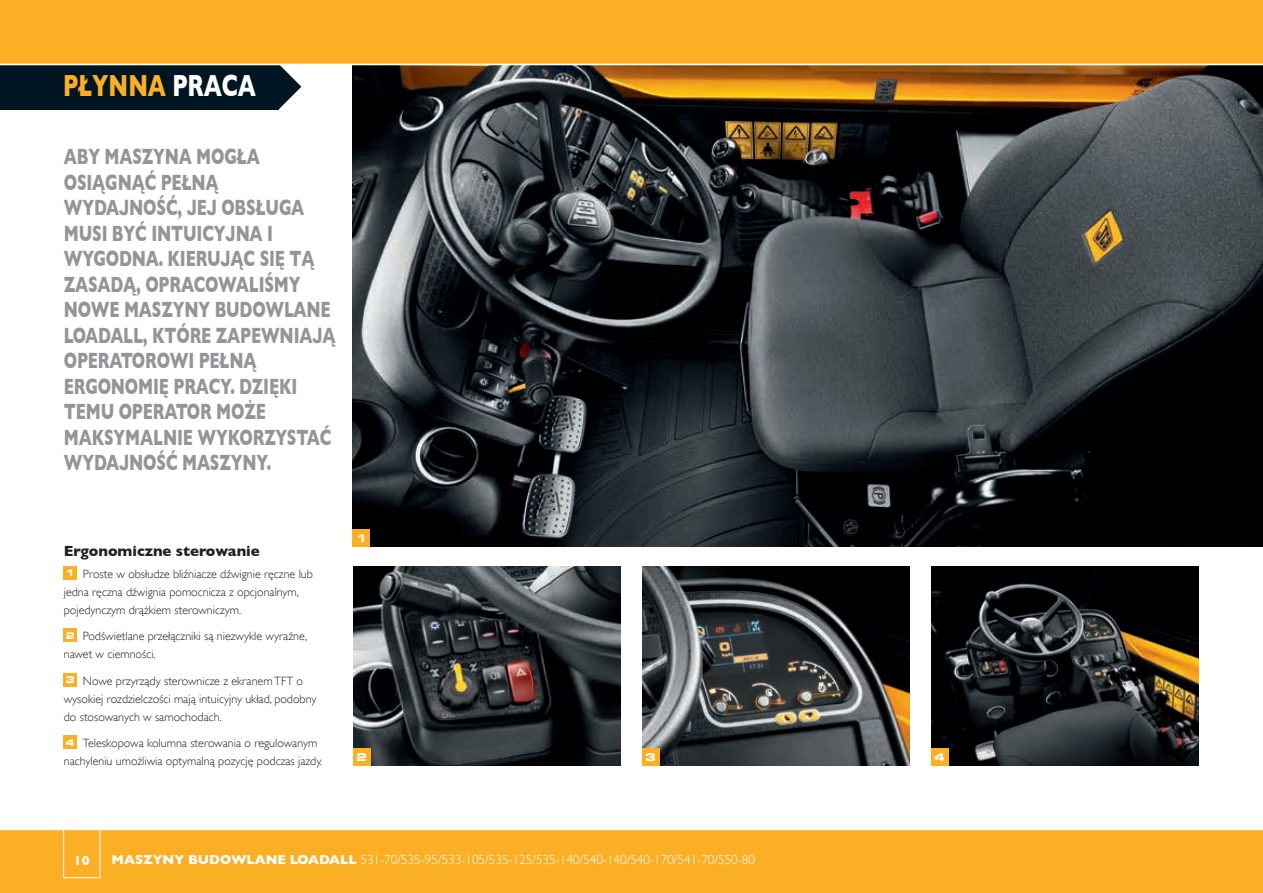
<style>
.page{position:relative;width:1263px;height:893px;background:#fff}
.page>*{position:absolute;margin:0;border:0;box-sizing:border-box;transform-origin:0 0}
.t1{font:700 31.2px "Gill Sans";color:#fbaf25;scale:.7 1}
.t2{font:700 22.5px/25.5px "Gill Sans";letter-spacing:-.01em;color:#939598;scale:.7 1}
.t3{font:700 15px "Gill Sans";color:#231f20}
.t4{font:300 13.2px "Gill Sans";color:#fff}
.t5{font:700 13.2px "Gill Sans";color:#fff}
.t6{font:300 12px/18px "Gill Sans";color:#231f20}
.t7{font:700 expanded 10.5px "Square 721 BT";color:#fff}
.s1{color:#fff}
.s2{font-family:"JCB Euro";font-size:22.35px}
.s3{font-family:"Square 721 BT";font-weight:700;font-stretch:expanded;font-size:9.15px;color:#fff}
</style>
<div class="page">
<img style="left:353px;top:65px;width:910px;height:481px">
<svg style="left:279px;top:65px;width:22px;height:44px"></svg>
<div style="left:0;top:53px;width:279px;height:56px;background:#001522"></div>
<div style="left:0;top:0;width:1263px;height:64px;background:#fbaf25"></div>
<div style="left:0;top:829px;width:1263px;height:64px;background:#fbaf25"></div>
<hr style="left:0;top:829px;width:1263px;height:1px;background:#fff">
<img style="left:642px;top:567px;width:268px;height:198px">
<img style="left:353px;top:567px;width:268px;height:198px">
<div style="left:642px;top:748px;width:17px;height:17px;background:#fbaf25"></div>
<div style="left:353px;top:748px;width:17px;height:17px;background:#fbaf25"></div>
<div style="left:63px;top:819px;width:37px;height:59px;border:1px solid #fff"></div>
<div style="left:64px;top:566px;width:13px;height:13px;background:#fbaf25"></div>
<div style="left:64px;top:629px;width:13px;height:13px;background:#fbaf25"></div>
<div style="left:64px;top:673px;width:13px;height:13px;background:#fbaf25"></div>
<div style="left:64px;top:736px;width:13px;height:13px;background:#fbaf25"></div>
<img style="left:931px;top:567px;width:268px;height:198px">
<div style="left:931px;top:748px;width:17px;height:17px;background:#fbaf25"></div>
<div style="left:353px;top:529px;width:17px;height:17px;background:#fbaf25"></div>
<hr style="left:0;top:64px;width:1263px;height:1px;background:#fff">
<h1 class="t1" style="left:63px;top:68px;width:277px">PŁYNNA <span class="s1">PRACA</span></h1>
<p class="t2" style="left:64px;top:144px;width:390px">ABY MASZYNA MOGŁA<br>OSIĄGNĄĆ PEŁNĄ<br>WYDA<span class="s2">J</span>NOŚĆ, <span class="s2">J</span>E<span class="s2">J</span> OBSŁUGA<br>MUSI BYĆ INTUICY<span class="s2">J</span>NA I<br>WYGODNA. KIERU<span class="s2">J</span>ĄC SIĘ TĄ<br>ZASADĄ, OPRACOWALIŚMY<br>NOWE MASZYNY BUDOWLANE<br>LOADALL, KTÓRE ZAPEWNIA<span class="s2">J</span>Ą<br>OPERATOROWI PEŁNĄ<br>ERGONOMIĘ PRACY. DZIĘKI<br>TEMU OPERATOR MOŻE<br>MAKSYMALNIE WYKORZYSTAĆ<br>WYDA<span class="s2">J</span>NOŚĆ MASZYNY.</p>
<p class="t3" style="left:64px;top:542px;width:198px">Ergonomiczne sterowanie</p>
<p class="t6" style="left:64px;top:564px;width:251px"><span class="s3">1</span> Proste w obsłudze bliźniacze dźwignie ręczne lub jedna ręczna dźwignia pomocnicza z opcjonalnym, pojedynczym drążkiem sterowniczym.</p>
<p class="t6" style="left:64px;top:627px;width:245px"><span class="s3">2</span> Podświetlane przełączniki są niezwykle wyraźne, nawet w ciemności.</p>
<p class="t6" style="left:64px;top:671px;width:254px"><span class="s3">3</span> Nowe przyrządy sterownicze z ekranem TFT o wysokiej rozdzielczości mają intuicyjny układ, podobny do stosowanych w samochodach.</p>
<p class="t6" style="left:64px;top:734px;width:260px"><span class="s3">4</span> Teleskopowa kolumna sterowania o regulowanym nachyleniu umożliwia optymalną pozycję podczas jazdy.</p>
<p class="t7" style="left:356px;top:532px;width:12px">1</p>
<p class="t7" style="left:356px;top:751px;width:12px">2</p>
<p class="t7" style="left:645px;top:751px;width:12px">3</p>
<p class="t5" style="left:74px;top:853px;width:17px">10</p>
<p class="t5" style="left:112px;top:852px;width:24px">Maszyny</p>
<p class="t5" style="left:188px;top:852px;width:12px">budowlane</p>
<p class="t5" style="left:290px;top:852px;width:19px">Loadall</p>
<p class="t4" style="left:360px;top:849px;width:396px">531-70/535-95/533-105/535-125/535-140/540-140/540-170/541-70/550-80</p>
<p class="t7" style="left:934px;top:751px;width:12px">4</p>
</div>
